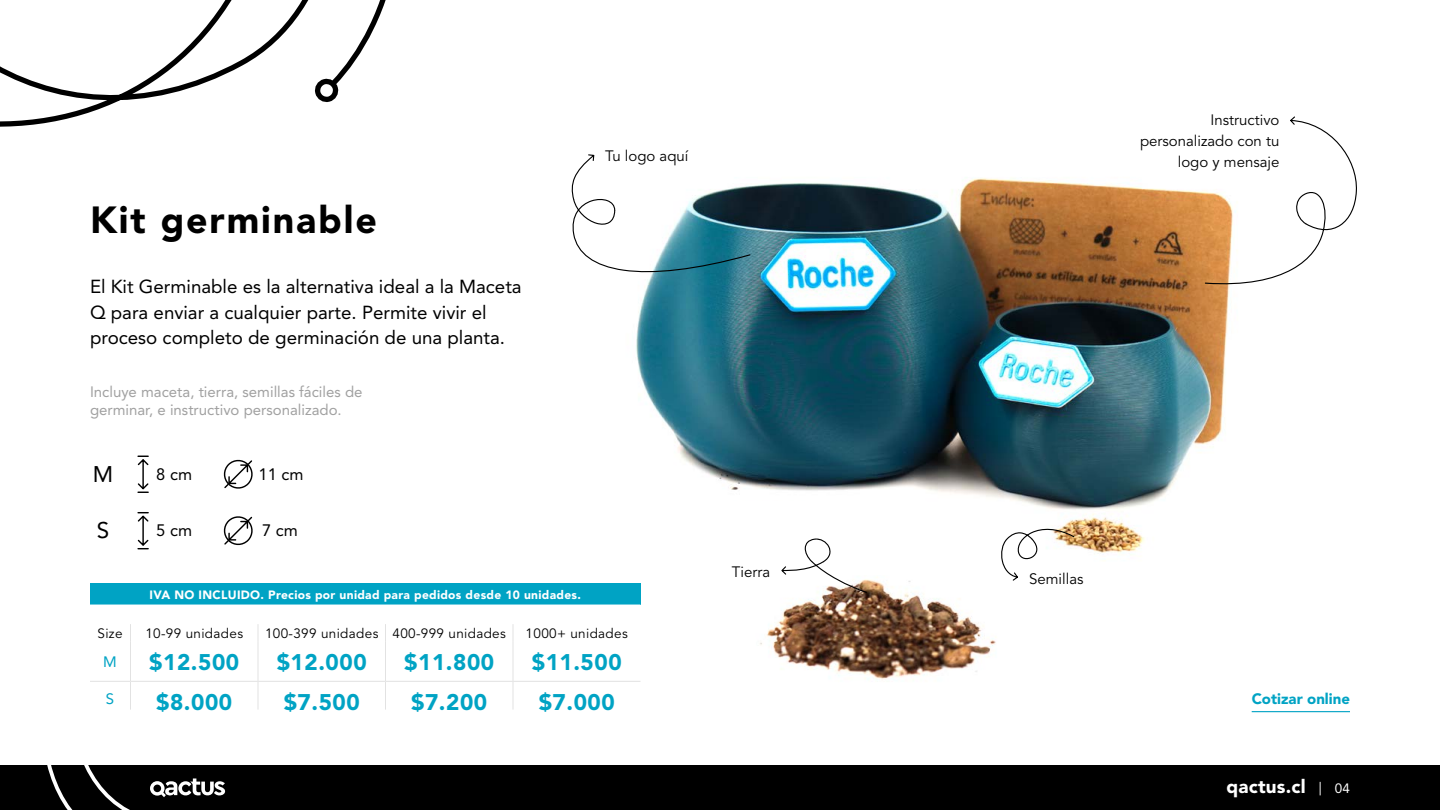
<style>
.page{position:relative;width:1440px;height:810px;background:#fff}
.page>*{position:absolute;margin:0;border:0;box-sizing:border-box;transform-origin:0 0}
.t1{font:900 37.5px "Avenir LT Std";letter-spacing:.05em;color:#000}
.t2{font:900 22.5px "Avenir LT Std";letter-spacing:.025em;color:#00a3c4}
.t3{font:22.5px "Avenir LT Std";color:#000}
.t4{font:18.75px/25.5px "Avenir LT Std";color:#000}
.t5{font:900 18.75px "Avenir LT Std";letter-spacing:.01em;color:#fff}
.t6{font:16.5px "Avenir LT Std";color:#000}
.t7{font:15px/18px "Avenir LT Std";color:#a1a1a1}
.t8{font:15px/21px "Avenir LT Std";color:#000;text-align:right}
.t9{font:900 15px "Avenir LT Std";color:#00a3c4}
.t10{font:15px "Avenir LT Std";color:#00a3c4}
.t11{font:13.5px "Avenir LT Std";letter-spacing:.025em;color:#000}
.t12{font:900 12px "Avenir LT Std";letter-spacing:.025em;color:#fff}
.s1{font-weight:400;font-size:13.5px}
</style>
<div class="page">
<img style="left:760px;top:579px;width:236px;height:100px">
<img style="left:636px;top:178px;width:594px;height:375px">
<svg style="left:571px;top:154px;width:179px;height:118px"></svg>
<svg style="left:1205px;top:116px;width:152px;height:169px"></svg>
<svg style="left:781px;top:538px;width:86px;height:55px"></svg>
<svg style="left:1001px;top:529px;width:73px;height:52px"></svg>
<svg style="left:0;top:0;width:386px;height:127px"></svg>
<hr style="left:1252px;top:711px;width:98px;height:1px;background:#00a3c4">
<svg style="left:138px;top:456px;width:10px;height:37px"></svg>
<svg style="left:223px;top:459px;width:30px;height:30px"></svg>
<svg style="left:138px;top:512px;width:10px;height:37px"></svg>
<svg style="left:223px;top:516px;width:30px;height:30px"></svg>
<div style="left:90px;top:583px;width:550px;height:22px;background:#00a3c4"></div>
<hr style="left:130px;top:642px;width:1px;height:39px;background:#e2e2e2">
<hr style="left:258px;top:642px;width:1px;height:39px;background:#e2e2e2">
<svg style="left:130px;top:682px;width:1px;height:28px"></svg>
<svg style="left:258px;top:682px;width:1px;height:27px"></svg>
<svg style="left:130px;top:624px;width:384px;height:18px"></svg>
<hr style="left:385px;top:642px;width:1px;height:39px;background:#e2e2e2">
<hr style="left:513px;top:642px;width:1px;height:39px;background:#e2e2e2">
<svg style="left:385px;top:682px;width:1px;height:28px"></svg>
<svg style="left:513px;top:682px;width:1px;height:27px"></svg>
<hr style="left:90px;top:681px;width:40px;height:1px;background:#e2e2e2">
<hr style="left:130px;top:681px;width:128px;height:1px;background:#e2e2e2">
<hr style="left:258px;top:681px;width:128px;height:1px;background:#e2e2e2">
<hr style="left:386px;top:681px;width:127px;height:1px;background:#e2e2e2">
<hr style="left:513px;top:681px;width:127px;height:1px;background:#e2e2e2">
<div style="left:0;top:765px;width:1440px;height:45px;background:#000"></div>
<svg style="left:47px;top:765px;width:179px;height:45px"></svg>
<h1 class="t1" style="left:90px;top:197px;width:288px">Kit germinable</h1>
<p class="t4" style="left:90px;top:274px;width:433px">El Kit Germinable es la alternativa ideal a la Maceta<br>Q para enviar a cualquier parte. Permite vivir el proceso completo de germinación de una planta.</p>
<p class="t7" style="left:90px;top:383px;width:274px">Incluye maceta, tierra, semillas fáciles de germinar, e instructivo personalizado.</p>
<p class="t3" style="left:93px;top:461px;width:22px">M</p>
<p class="t6" style="left:156px;top:464px;width:37px">8 cm</p>
<p class="t6" style="left:259px;top:464px;width:46px">11 cm</p>
<p class="t3" style="left:97px;top:517px;width:14px">S</p>
<p class="t6" style="left:156px;top:521px;width:37px">5 cm</p>
<p class="t6" style="left:262px;top:521px;width:37px">7 cm</p>
<p class="t12" style="left:150px;top:587px;width:433px">IVA NO INCLUIDO. Precios por unidad para pedidos desde 10 unidades.</p>
<p class="t8" style="left:605px;top:146px;width:85px">Tu logo aquí</p>
<p class="t11" style="left:98px;top:626px;width:27px">Size</p>
<p class="t11" style="left:145px;top:626px;width:99px">10-99 unidades</p>
<p class="t11" style="left:265px;top:626px;width:242px">100-399 unidades 400-999 unidades</p>
<p class="t11" style="left:526px;top:626px;width:104px">1000+ unidades</p>
<p class="t10" style="left:103px;top:653px;width:15px">M</p>
<p class="t2" style="left:149px;top:649px;width:91px">$12.500</p>
<p class="t2" style="left:277px;top:649px;width:91px">$12.000</p>
<p class="t2" style="left:404px;top:649px;width:91px">$11.800</p>
<p class="t2" style="left:532px;top:649px;width:91px">$11.500</p>
<p class="t10" style="left:106px;top:690px;width:10px">S</p>
<p class="t2" style="left:156px;top:688px;width:78px">$8.000</p>
<p class="t2" style="left:284px;top:688px;width:78px">$7.500</p>
<p class="t2" style="left:411px;top:688px;width:78px">$7.200</p>
<p class="t2" style="left:539px;top:688px;width:78px">$7.000</p>
<p class="t8" style="left:732px;top:562px;width:40px">Tierra</p>
<p class="t8" style="left:1140px;top:110px;width:141px">Instructivo personalizado con tu logo y mensaje</p>
<p class="t8" style="left:1029px;top:568px;width:56px">Semillas</p>
<p class="t9" style="left:1252px;top:690px;width:100px">Cotizar online</p>
<p class="t5" style="left:1227px;top:775px;width:125px">qactus.cl <span class="s1">| 04</span></p>
</div>
